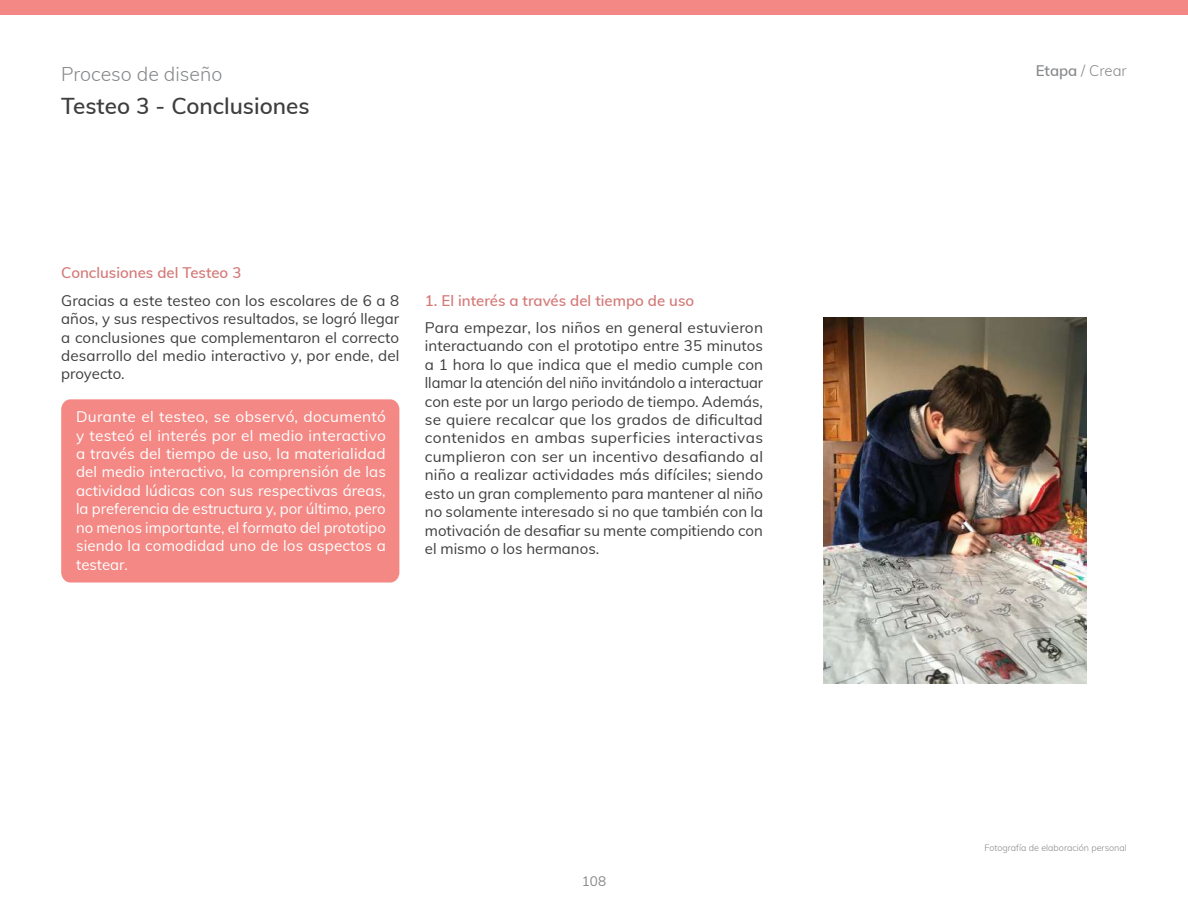
<style>
.page{position:relative;width:1188px;height:918px;background:#fff}
.page>*{position:absolute;margin:0;border:0;box-sizing:border-box;transform-origin:0 0}
.t1{font:600 22.5px "Muli";color:#3e3e3f}
.t2{font:300 19.5px "Muli";color:#87898c}
.t3{font:15px/18.5px "Muli";color:#3e3e3f;text-align:justify}
.t4{font:15px/18.5px "Muli";letter-spacing:.005em;color:#fff;text-align:justify}
.t5{font:600 15px "Muli";color:#d47a78}
.t6{font:300 15px "Muli";color:#87898c}
.t7{font:13.5px "Muli";color:#87898c}
.t8{font:300 9px "Muli";color:#87898c}
.s1{font-weight:600}
</style>
<div class="page">
<div style="left:0;top:0;width:1188px;height:14px;background:#f38885"></div>
<div style="left:61px;top:399px;width:338px;height:184px;background:#f38884;border-radius:10px"></div>
<img style="left:824px;top:318px;width:262px;height:366px">
<h2 class="t2" style="left:61px;top:60px;width:163px">Proceso de diseño</h2>
<p class="t6" style="left:1036px;top:60px;width:93px"><span class="s1">Etapa</span> / Crear</p>
<h1 class="t1" style="left:61px;top:89px;width:250px">Testeo 3 - Conclusiones</h1>
<p class="t5" style="left:61px;top:262px;width:182px">Conclusiones del Testeo 3</p>
<p class="t3" style="left:61px;top:290px;width:340px">Gracias a este testeo con los escolares de 6 a 8 años, y sus respectivos resultados, se logró llegar a conclusiones que complementaron el correcto desarrollo del medio interactivo y, por ende, del proyecto.</p>
<p class="t4" style="left:76px;top:407px;width:311px">Durante el testeo, se observó, documentó y testeó el interés por el medio interactivo a través del tiempo de uso, la materialidad del medio interactivo, la comprensión de las actividad lúdicas con sus respectivas áreas, la preferencia de estructura y, por último, pero no menos importante, el formato del prototipo siendo la comodidad uno de los aspectos a testear.</p>
<p class="t5" style="left:425px;top:289px;width:271px">1. El interés a través del tiempo de uso</p>
<p class="t3" style="left:425px;top:317px;width:340px">Para empezar, los niños en general estuvieron interactuando con el prototipo entre 35 minutos a 1 hora lo que indica que el medio cumple con llamar la atención del niño invitándolo a interactuar con este por un largo periodo de tiempo. Además, se quiere recalcar que los grados de dificultad contenidos en ambas superficies interactivas cumplieron con ser un incentivo desafiando al niño a realizar actividades más difíciles; siendo esto un gran complemento para mantener al niño no solamente interesado si no que también con la motivación de desafiar su mente compitiendo con el mismo o los hermanos.</p>
<p class="t7" style="left:582px;top:871px;width:26px">108</p>
<p class="t8" style="left:984px;top:842px;width:144px">Fotografía de elaboración personal</p>
</div>
